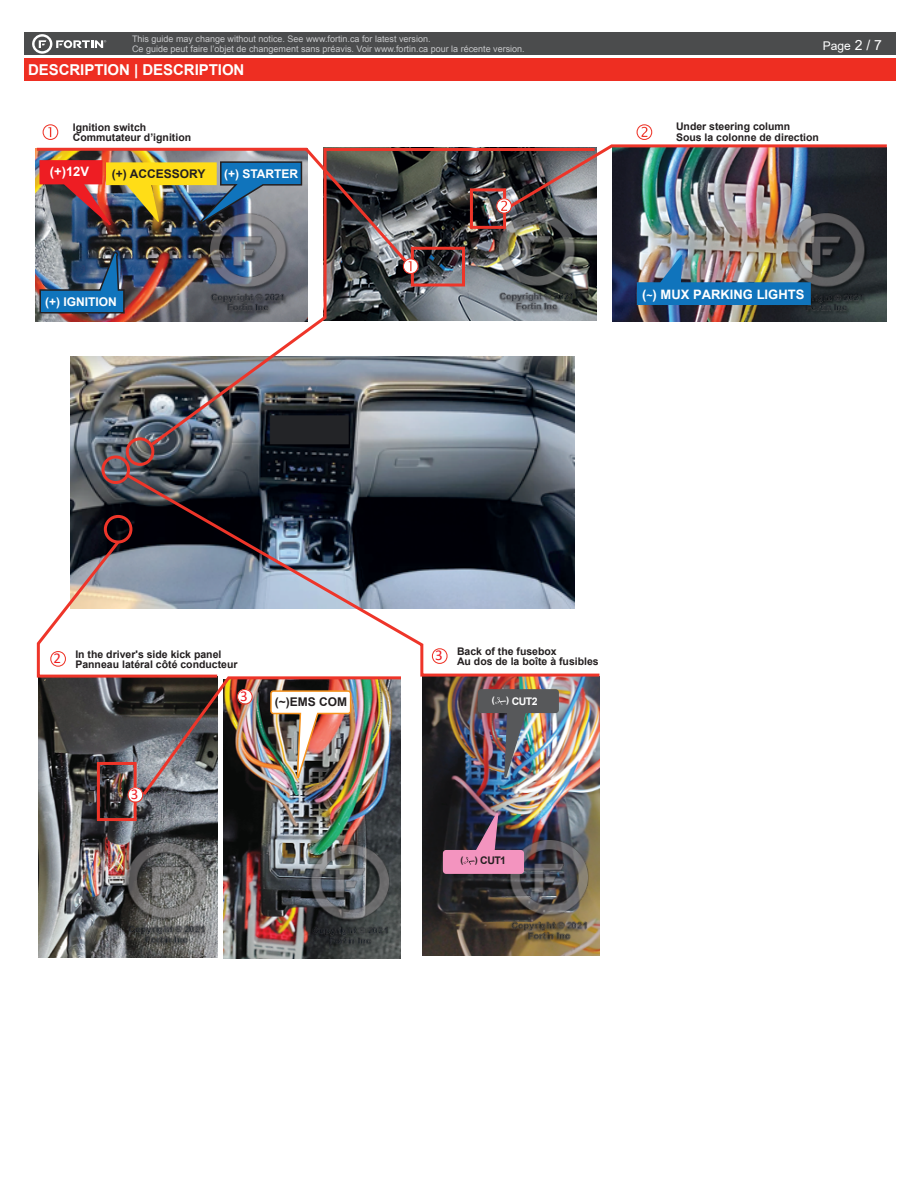
<style>
.page{position:relative;width:918px;height:1188px;background:#fff}
.page>*{position:absolute;margin:0;border:0;box-sizing:border-box;transform-origin:0 0}
.t1{font:700 15px "Arial";letter-spacing:-.005em;color:#fff}
.t2{font:15px "Calibri";color:#ee1d23}
.t3{font:700 13.05px "Arial";color:#fff}
.t4{font:700 12px "Arial";color:#231f20}
.t5{font:700 12px "Arial";color:#fff}
.t6{font:12px "Arial";color:#fff}
.t7{font:700 10.5px/10.5px "Arial";color:#231f20}
.t8{font:700 10.5px "Arial";color:#fff}
.t9{font:9px/9.8px "Arial";color:#c7c8ca}
.t10{font:700 9px "Arial";color:#231f20}
.t11{font:700 9px "Arial";color:#fff}
.s1{font-size:13.95px}
.s2{font-size:10.5px}
.s3{font-size:9px}
</style>
<div class="page">
<div style="left:24px;top:33px;width:872px;height:22px;background:#4b4c4d"></div>
<div style="left:24px;top:58px;width:872px;height:23px;background:#ee2e22"></div>
<svg style="left:32px;top:34px;width:74px;height:20px"></svg>
<img style="left:71px;top:357px;width:503px;height:181px">
<img style="left:36px;top:265px;width:112px;height:56px">
<img style="left:35px;top:147px;width:113px;height:118px">
<svg style="left:43px;top:124px;width:15px;height:16px"></svg>
<div style="left:126px;top:437px;width:28px;height:29px;border:3px solid #ee3529;border-radius:50%"></div>
<img style="left:148px;top:147px;width:449px;height:301px">
<div style="left:411px;top:247px;width:54px;height:40px;border:3px solid #ee3529"></div>
<svg style="left:403px;top:258px;width:16px;height:16px"></svg>
<img style="left:613px;top:214px;width:274px;height:108px">
<img style="left:637px;top:255px;width:174px;height:50px">
<div style="left:470px;top:188px;width:36px;height:41px;border:3px solid #ee3529"></div>
<img style="left:496px;top:124px;width:391px;height:90px">
<img style="left:422px;top:678px;width:177px;height:278px">
<svg style="left:123px;top:471px;width:477px;height:207px"></svg>
<div style="left:101px;top:455px;width:29px;height:29px;border:3px solid #ee3529;border-radius:50%"></div>
<svg style="left:442px;top:813px;width:83px;height:62px;background:#805972"></svg>
<img style="left:477px;top:688px;width:83px;height:89px">
<img style="left:38px;top:803px;width:179px;height:155px">
<img style="left:224px;top:803px;width:177px;height:156px">
<div style="left:104px;top:515px;width:28px;height:29px;border:3px solid #ee3529;border-radius:50%"></div>
<div style="left:97px;top:762px;width:40px;height:59px;border:3px solid #ee3529"></div>
<img style="left:36px;top:538px;width:368px;height:265px">
<img style="left:39px;top:250px;width:86px;height:64px">
<img style="left:39px;top:159px;width:264px;height:66px">
<p class="t9" style="left:132px;top:34px;width:394px">This guide may change without notice. See www.fortin.ca for latest version.<br>Ce guide peut faire l’objet de changement sans préavis. Voir www.fortin.ca pour la récente version.</p>
<h1 class="t1" style="left:28px;top:59px;width:218px">DESCRIPTION | DESCRIPTION</h1>
<p class="t6" style="left:823px;top:38px;width:61px">Page <span class="s1">2 / 7</span></p>
<p class="t7" style="left:73px;top:122px;width:120px">Ignition switch<br>Commutateur d’ignition</p>
<p class="t7" style="left:676px;top:121px;width:144px">Under steering column<br>Sous la colonne de direction</p>
<p class="t3" style="left:50px;top:162px;width:41px">(+)12V</p>
<p class="t4" style="left:112px;top:165px;width:95px">(+) ACCESSORY</p>
<p class="t5" style="left:224px;top:165px;width:76px">(+) STARTER</p>
<p class="t5" style="left:45px;top:293px;width:73px">(+) IGNITION</p>
<p class="t3" style="left:642px;top:285px;width:164px">(<span class="s2">~</span>) MUX PARKING LIGHTS</p>
<p class="t2" style="left:54px;top:648px;width:9px">2</p>
<p class="t7" style="left:75px;top:649px;width:164px">In the driver's side kick panel<br>Panneau latéral côté conducteur</p>
<p class="t2" style="left:240px;top:686px;width:9px">3</p>
<p class="t4" style="left:275px;top:693px;width:74px">(~)EMS COM</p>
<p class="t2" style="left:131px;top:784px;width:9px">3</p>
<p class="t2" style="left:435px;top:645px;width:9px">3</p>
<p class="t7" style="left:457px;top:646px;width:143px">Back of the fusebox<br>Au dos de la boîte à fusibles</p>
<p class="t11" style="left:492px;top:693px;width:4px">(</p>
<p class="t8" style="left:506px;top:693px;width:33px"><span class="s3">)</span> CUT2</p>
<p class="t10" style="left:460px;top:853px;width:4px">(</p>
<p class="t7" style="left:475px;top:856px;width:33px"><span class="s3">)</span> CUT1</p>
</div>
